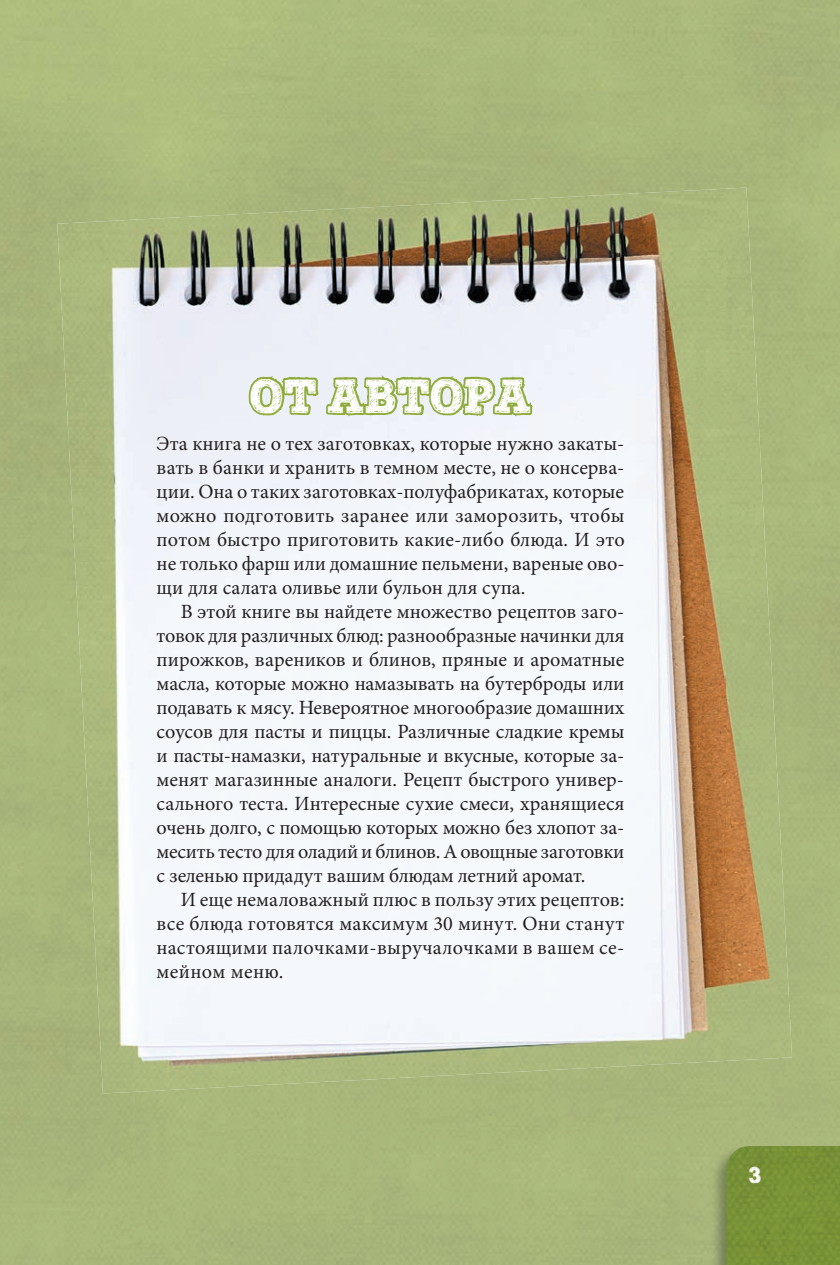
<style>
.page{position:relative;width:840px;height:1265px;background:#fff}
.page>*{position:absolute;margin:0;border:0;box-sizing:border-box;transform-origin:0 0}
.t1{font:46px "Posterizer KG Sketch";color:#fff}
.t2{font:22px "Posterizer KG Sketch";color:#fff}
.t3{font:20.2px/24px "Minion Pro";color:#231f20;text-align:justify}
</style>
<div class="page">
<div style="left:64px;top:536px;width:70px;height:728px;background:#a8b57a"></div>
<img style="left:88px;top:815px;width:303px;height:278px">
<img style="left:390px;top:815px;width:335px;height:263px">
<img style="left:724px;top:187px;width:67px;height:873px">
<img style="left:74px;top:536px;width:651px;height:279px">
<img style="left:59px;top:258px;width:666px;height:278px">
<img style="left:57px;top:189px;width:668px;height:69px">
<svg style="left:246px;top:281px;width:369px;height:270px"></svg>
<img style="left:710px;top:1144px;width:129px;height:120px">
<div style="left:726px;top:1145px;width:113px;height:119px;background:#789236"></div>
<h1 class="t1" style="left:249px;top:367px;width:283px">ОТ АВТОРА</h1>
<p class="t3" style="left:156px;top:431px;width:469px">Эта книга не о тех заготовках, которые нужно закаты&shy;вать в банки и хранить в темном месте, не о консерва&shy;ции. Она о таких заготовках-полуфабрикатах, которые можно подготовить заранее или заморозить, чтобы потом быстро приготовить какие-либо блюда. И это не только фарш или домашние пельмени, вареные ово&shy;щи для салата оливье или бульон для супа.</p>
<p class="t3" style="left:156px;top:599px;width:469px;text-indent:24px">В этой книге вы найдете множество рецептов заго&shy;товок для различных блюд: разнообразные начинки для пирожков, вареников и блинов, пряные и ароматные масла, которые можно намазывать на бутерброды или подавать к мясу. Невероятное многообразие домашних соусов для пасты и пиццы. Различные сладкие кремы и пасты-намазки, натуральные и вкусные, которые за&shy;менят магазинные аналоги. Рецепт быстрого универ&shy;сального теста. Интересные сухие смеси, хранящиеся очень долго, с помощью которых можно без хлопот за&shy;месить тесто для оладий и блинов. А овощные заготовки с зеленью придадут вашим блюдам летний аромат.</p>
<p class="t3" style="left:156px;top:887px;width:469px;text-indent:24px">И еще немаловажный плюс в пользу этих рецептов: все блюда готовятся максимум 30 минут. Они станут настоящими палочками-выручалочками в вашем се&shy;мейном меню.</p>
<p class="t2" style="left:748px;top:1160px;width:15px">3</p>
</div>
